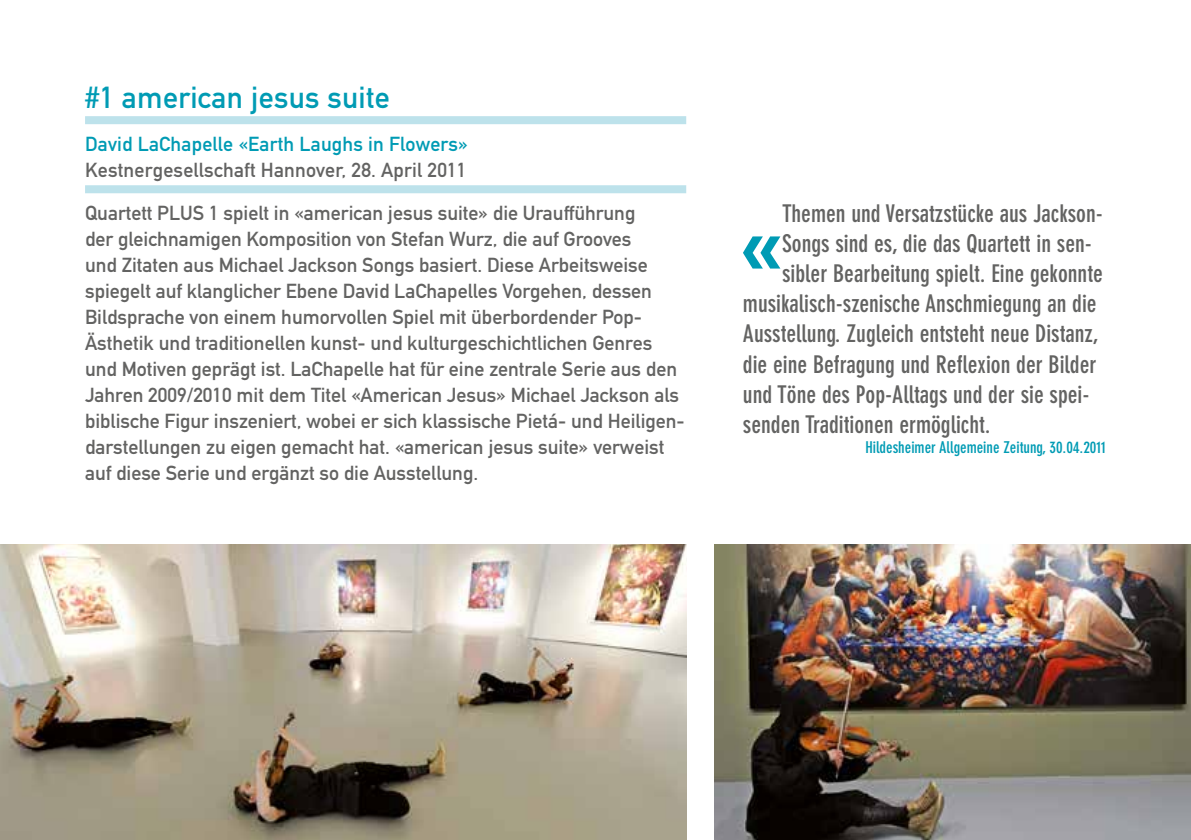
<style>
.page{position:relative;width:1191px;height:840px;background:#fff}
.page>*{position:absolute;margin:0;border:0;box-sizing:border-box;transform-origin:0 0}
.t1{font:700 condensed 105.6px "DIN Neuzeit Grotesk";color:#009bb4}
.t2{font:30px "DIN Mittelschrift";letter-spacing:.01em;color:#009bb4}
.t3{font:700 condensed 24px "DIN Neuzeit Grotesk";color:#636362}
.t4{font:20px/26px "DIN Mittelschrift";color:#636362}
.t5{font:20px "DIN Mittelschrift";letter-spacing:.01em;color:#009bb4}
.t6{font:700 condensed 16px "DIN Neuzeit Grotesk";color:#009bb4}
</style>
<div class="page">
<img style="left:0;top:544px;width:686px;height:295px">
<div style="left:85px;top:116px;width:601px;height:8px;background:#bde2eb"></div>
<div style="left:85px;top:185px;width:601px;height:8px;background:#bde2eb"></div>
<img style="left:714px;top:544px;width:477px;height:295px">
<h2 class="t2" style="left:85px;top:79px;width:306px">#1 american jesus suite</h2>
<p class="t5" style="left:85px;top:132px;width:384px">David LaChapelle «Earth Laughs in Flowers»</p>
<p class="t4" style="left:85px;top:148px;width:552px;line-height:43px">Kestnergesellschaft Hannover, 28. April 2011<br>Quartett PLUS 1 spielt in «american jesus suite» die Uraufführung</p>
<p class="t4" style="left:85px;top:226px;width:601px">der gleichnamigen Komposition von Stefan Wurz, die auf Grooves<br>und Zitaten aus Michael Jackson Songs basiert. Diese Arbeitsweise spiegelt auf klanglicher Ebene David LaChapelles Vorgehen, dessen Bildsprache von einem humorvollen Spiel mit überbordender Pop-Ästhetik und traditionellen kunst- und kulturgeschichtlichen Genres und Motiven geprägt ist. LaChapelle hat für eine zentrale Serie aus den Jahren 2009/2010 mit dem Titel «American Jesus» Michael Jackson als biblische Figur inszeniert, wobei er sich klassische Pietá- und Heiligen&shy;darstellungen zu eigen gemacht hat. «american jesus suite» verweist auf diese Serie und ergänzt so die Ausstellung.</p>
<h1 class="t1" style="left:740px;top:183px;width:44px">«</h1>
<p class="t3" style="left:782px;top:200px;width:322px">Themen und Versatzstücke aus Jackson-</p>
<p class="t3" style="left:782px;top:230px;width:311px">Songs sind es, die das Quartett in sen-</p>
<p class="t3" style="left:782px;top:260px;width:322px">sibler Bearbeitung spielt. Eine gekonnte</p>
<p class="t3" style="left:743px;top:290px;width:355px">musikalisch-szenische Anschmiegung an die</p>
<p class="t3" style="left:743px;top:320px;width:357px">Ausstellung. Zugleich entsteht neue Distanz,</p>
<p class="t3" style="left:743px;top:350px;width:355px">die eine Befragung und Reflexion der Bilder</p>
<p class="t3" style="left:743px;top:380px;width:348px">und Töne des Pop-Alltags und der sie spei-</p>
<p class="t3" style="left:743px;top:410px;width:249px">senden Traditionen ermöglicht.</p>
<p class="t6" style="left:865px;top:437px;width:242px">Hildesheimer Allgemeine Zeitung, 30.04.2011</p>
</div>
